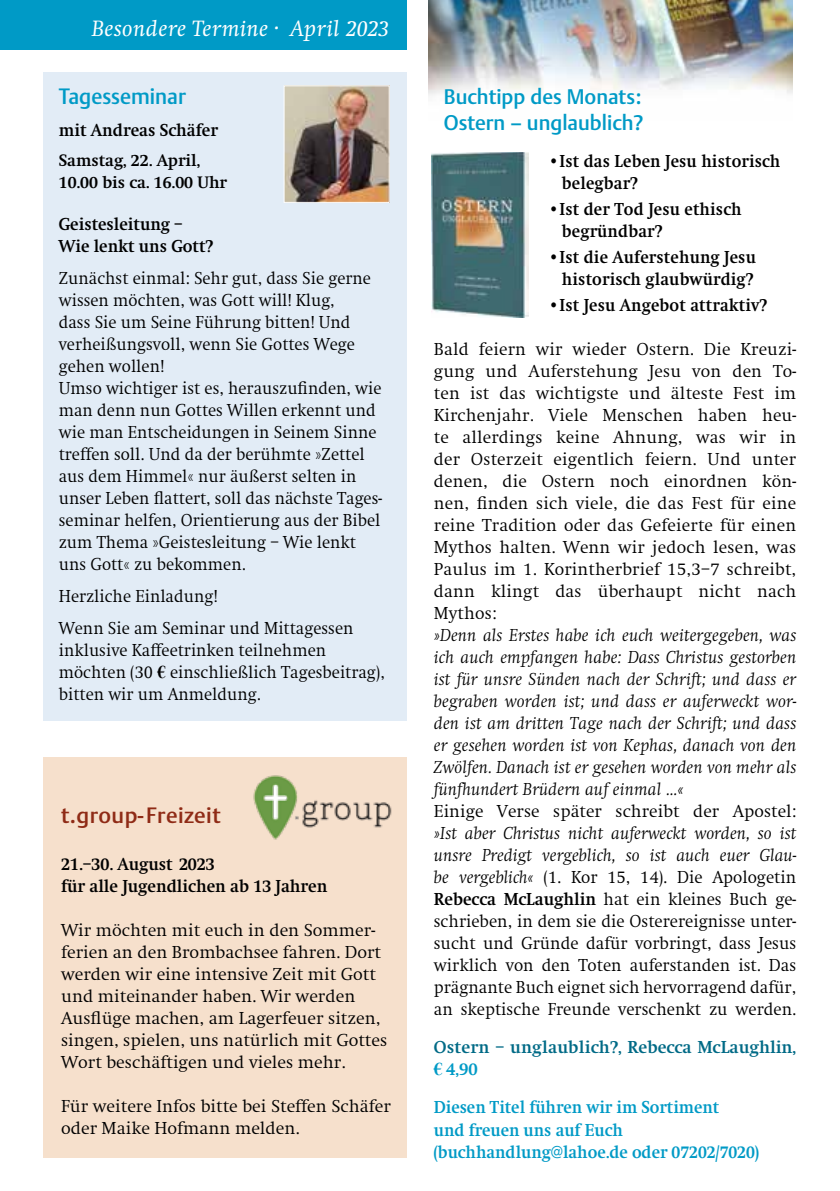
<style>
.page{position:relative;width:840px;height:1191px;background:#fff}
.page>*{position:absolute;margin:0;border:0;box-sizing:border-box;transform-origin:0 0}
.t1{font:italic 23px "Swift EF";letter-spacing:.02em;color:#fff}
.t2{font:500 22px "DTL Argo TOT";letter-spacing:.02em;color:#8f2b16}
.t3{font:500 22px "DTL Argo TOT";color:#009ac6;scale:.95 1}
.t4{font:500 20.8px/26px "DTL Argo TOT";color:#009ac6}
.t5{font:300 18px/22px "Swift EF";color:#000}
.t6{font:300 18px/22px "Swift EF";color:#000;scale:.94 1}
.t7{font:300 18px/22px "Swift EF";color:#000;text-align:justify;scale:.95 1}
.t8{font:italic 300 18px/22px "Swift EF";letter-spacing:.01em;color:#000;text-align:justify}
.t9{font:700 18px/22px "Swift EF";letter-spacing:.01em;color:#000;scale:.93 1}
.t10{font:700 18px/22px "Swift EF";color:#009ac6;scale:.93 1}
.t11{font:700 18px/22px "Swift EF";letter-spacing:.01em;color:#000;scale:.95 1}
.t12{font:700 18px/22px "Swift EF";color:#006a86}
.t13{font:700 18px/22px "Swift EF";letter-spacing:.01em;color:#000;scale:.94 1}
.t14{font:700 17.2px/22px "Swift EF";color:#000}
.s1{font-family:"Times New Roman";font-weight:700}
.s2{font-style:italic}
.s3{font-weight:700}
.s4{font-family:"Times New Roman";color:#009ac6}
.s5{color:#009ac6}
</style>
<div class="page">
<div style="left:0;top:0;width:406px;height:50px;background:#009ac6"></div>
<img style="left:428px;top:0;width:363px;height:96px">
<img style="left:431px;top:152px;width:97px;height:165px">
<div style="left:43px;top:72px;width:363px;height:648px;background:#e2ecf6"></div>
<img style="left:285px;top:87px;width:102px;height:114px">
<div style="left:283px;top:85px;width:106px;height:118px;border:1px solid #fff"></div>
<div style="left:43px;top:758px;width:363px;height:400px;background:#f6e0cc"></div>
<img style="left:253px;top:775px;width:139px;height:65px">
<p class="t1" style="left:92px;top:16px;width:298px">Besondere Termine · April 2023</p>
<p class="t3" style="left:59px;top:83px;width:135px">Tagesseminar</p>
<p class="t11" style="left:59px;top:119px;width:169px">mit Andreas Schäfer</p>
<p class="t14" style="left:59px;top:149px;width:170px">Samstag, 22. April,<br>10.00 bis ca. 16.00 Uhr</p>
<p class="t13" style="left:59px;top:213px;width:166px">Geistesleitung –<br>Wie lenkt uns Gott?</p>
<p class="t6" style="left:59px;top:267px;width:345px">Zunächst einmal: Sehr gut, dass Sie gerne wissen möchten, was Gott will! Klug,<br>dass Sie um Seine Führung bitten! Und verheißungsvoll, wenn Sie Gottes Wege gehen wollen!<br>Umso wichtiger ist es, herauszufinden, wie man denn nun Gottes Willen erkennt und wie man Entscheidungen in Seinem Sinne treffen soll. Und da der berühmte »Zettel aus dem Himmel« nur äußerst selten in unser Leben flattert, soll das nächste Tages&shy;seminar helfen, Orientierung aus der Bibel zum Thema »Geistesleitung – Wie lenkt uns Gott« zu bekommen.</p>
<p class="t6" style="left:59px;top:580px;width:315px;line-height:32px">Herzliche Einladung!<br>Wenn Sie am Seminar und Mittagessen</p>
<p class="t6" style="left:59px;top:639px;width:348px">inklusive Kaffeetrinken teilnehmen möchten (30 <span class="s1">€</span> einschließlich Tagesbeitrag), bitten wir um Anmeldung.</p>
<p class="t2" style="left:61px;top:802px;width:161px">t.group-Freizeit</p>
<p class="t11" style="left:61px;top:853px;width:282px">21.–30. August 2023<br>für alle Jugendlichen ab 13 Jahren</p>
<p class="t5" style="left:61px;top:919px;width:327px">Wir möchten mit euch in den Sommer&shy;ferien an den Brombachsee fahren. Dort werden wir eine intensive Zeit mit Gott und miteinander haben. Wir werden Ausflüge machen, am Lagerfeuer sitzen, singen, spielen, uns natürlich mit Gottes Wort beschäftigen und vieles mehr.</p>
<p class="t5" style="left:61px;top:1095px;width:331px">Für weitere Infos bitte bei Steffen Schäfer oder Maike Hofmann melden.</p>
<p class="t4" style="left:443px;top:83px;width:201px">Buchtipp des Monats:<br>Ostern – unglaublich?</p>
<p class="t9" style="left:561px;top:150px;width:236px;text-indent:-14px">•Ist das Leben Jesu historisch belegbar?</p>
<p class="t9" style="left:561px;top:198px;width:194px;text-indent:-14px">•Ist der Tod Jesu ethisch begründbar?</p>
<p class="t9" style="left:547px;top:246px;width:225px;text-align:right">•Ist die Auferstehung Jesu historisch glaubwürdig?</p>
<p class="t9" style="left:547px;top:294px;width:237px">•Ist Jesu Angebot attraktiv?</p>
<p class="t5" style="left:433px;top:339px;width:364px;text-align:justify">Bald feiern wir wieder Ostern. Die Kreuzi&shy;gung und Auferstehung Jesu von den To&shy;ten ist das wichtigste und älteste Fest im Kirchenjahr. Viele Menschen haben heu&shy;te allerdings keine Ahnung, was wir in der Osterzeit eigentlich feiern. Und unter denen, die Ostern noch einordnen kön&shy;nen, finden sich viele, die das Fest für eine reine Tradition oder das Gefeierte für einen Mythos halten. Wenn wir jedoch lesen, was Paulus im 1. Korintherbrief 15,3–7 schreibt, dann klingt das überhaupt nicht nach Mythos:</p>
<p class="t8" style="left:433px;top:625px;width:364px">»Denn als Erstes habe ich euch weitergegeben, was ich auch empfangen habe: Dass Christus gestorben ist für unsre Sünden nach der Schrift; und dass er begraben worden ist; und dass er auferweckt wor&shy;den ist am dritten Tage nach der Schrift; und dass er gesehen worden ist von Kephas, danach von den Zwölfen. Danach ist er gesehen worden von mehr als fünfhundert Brüdern auf einmal …«</p>
<p class="t5" style="left:433px;top:801px;width:364px">Einige Verse später schreibt der Apostel:</p>
<p class="t7" style="left:433px;top:823px;width:383px"><span class="s2">»Ist aber Christus nicht auferweckt worden, so ist unsre Predigt vergeblich, so ist auch euer Glau&shy;be vergeblich«</span> (1. Kor 15, 14). Die Apologetin <span class="s3">Rebecca McLaughlin</span> hat ein kleines Buch ge&shy;schrieben, in dem sie die Osterereignisse unter&shy;sucht und Gründe dafür vorbringt, dass Jesus wirklich von den Toten auferstanden ist. Das prägnante Buch eignet sich hervorragend dafür, an skeptische Freunde verschenkt zu werden.</p>
<p class="t12" style="left:433px;top:1036px;width:364px">Ostern – unglaublich?, Rebecca McLaughlin, <span class="s4">€</span> <span class="s5">4,90</span></p>
<p class="t10" style="left:433px;top:1096px;width:351px">Diesen Titel führen wir im Sortiment<br>und freuen uns auf Euch (buchhandlung@lahoe.de oder 07202/7020)</p>
</div>
